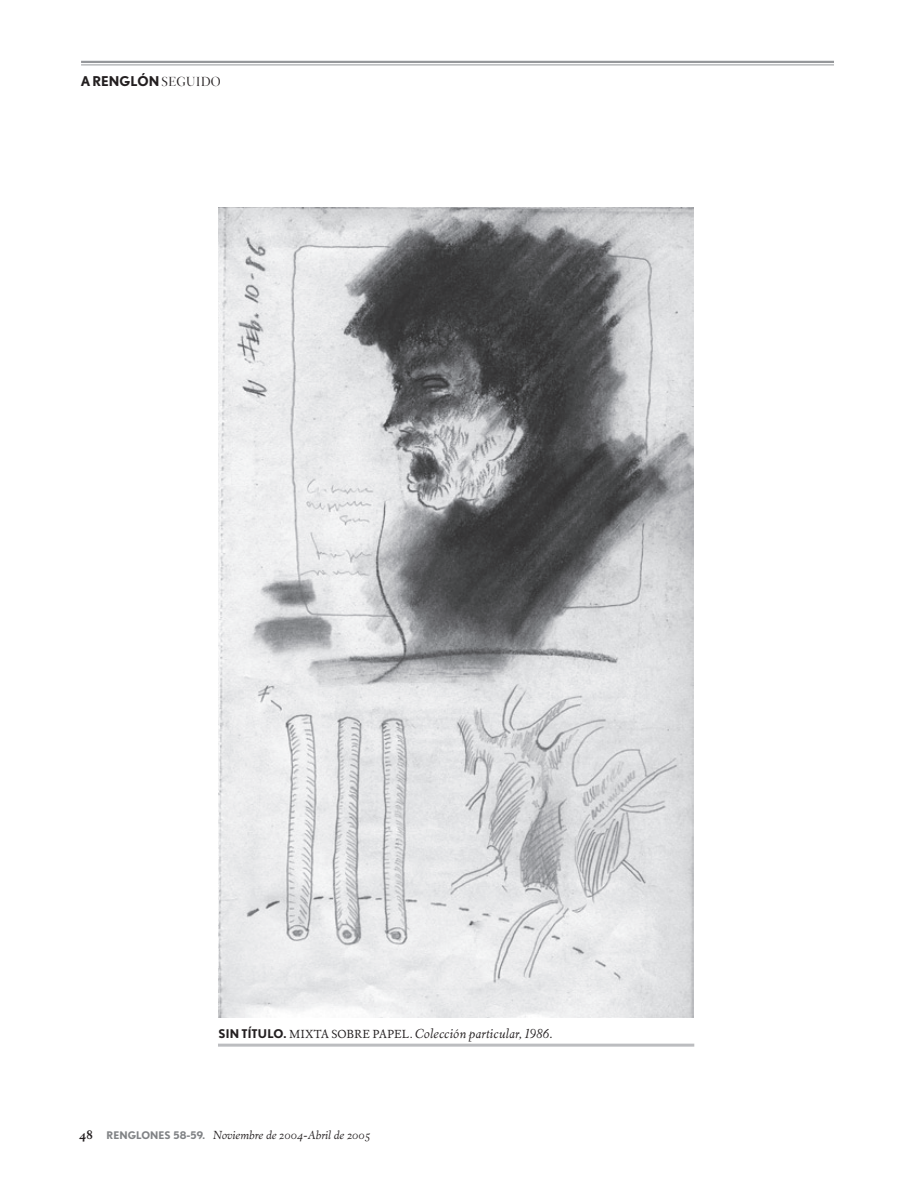
<style>
.page{position:relative;width:915px;height:1191px;background:#fff}
.page>*{position:absolute;margin:0;border:0;box-sizing:border-box;transform-origin:0 0}
.t1{font:italic 13.5px "Eldorado Text";letter-spacing:.015em;color:#231f20}
.t2{font:700 13.5px "Nobel";color:#231f20}
.t3{font:700 12.75px "Eldorado Text";color:#231f20}
.t4{font:italic 12px "Eldorado Text";color:#231f20}
.s1{font-family:"Eldorado Display";font-weight:400}
.s2{font-family:"Nobel";font-weight:700;font-style:normal;font-size:12px}
.s3{font-style:normal;font-size:12px}
.s4{font-family:"Eldorado Text Italic SC";font-style:normal}
.s5{font-family:"Nobel";font-weight:700;font-style:normal;font-size:10.5px;color:#808285}
</style>
<div class="page">
<hr style="left:81px;top:61px;width:752px;height:2px;background:#95979a">
<hr style="left:81px;top:64px;width:752px;height:1px;background:#95979a">
<hr style="left:218px;top:1043px;width:476px;height:3px;background:#bcbdc0">
<img style="left:219px;top:207px;width:474px;height:810px">
<p class="t2" style="left:81px;top:73px;width:141px">A RENGLÓN <span class="s1">SEGUIDO</span></p>
<p class="t1" style="left:218px;top:1025px;width:336px"><span class="s2">SIN TÍTULO.</span> <span class="s3">MIXTA SOBRE PAPEL.</span> Colección particular, <span class="s4">1986</span>.</p>
<p class="t3" style="left:79px;top:1127px;width:15px">48</p>
<p class="t4" style="left:106px;top:1128px;width:265px"><span class="s5">RENGLONES 58-59.</span> Noviembre de 2004-Abril de 2005</p>
</div>
